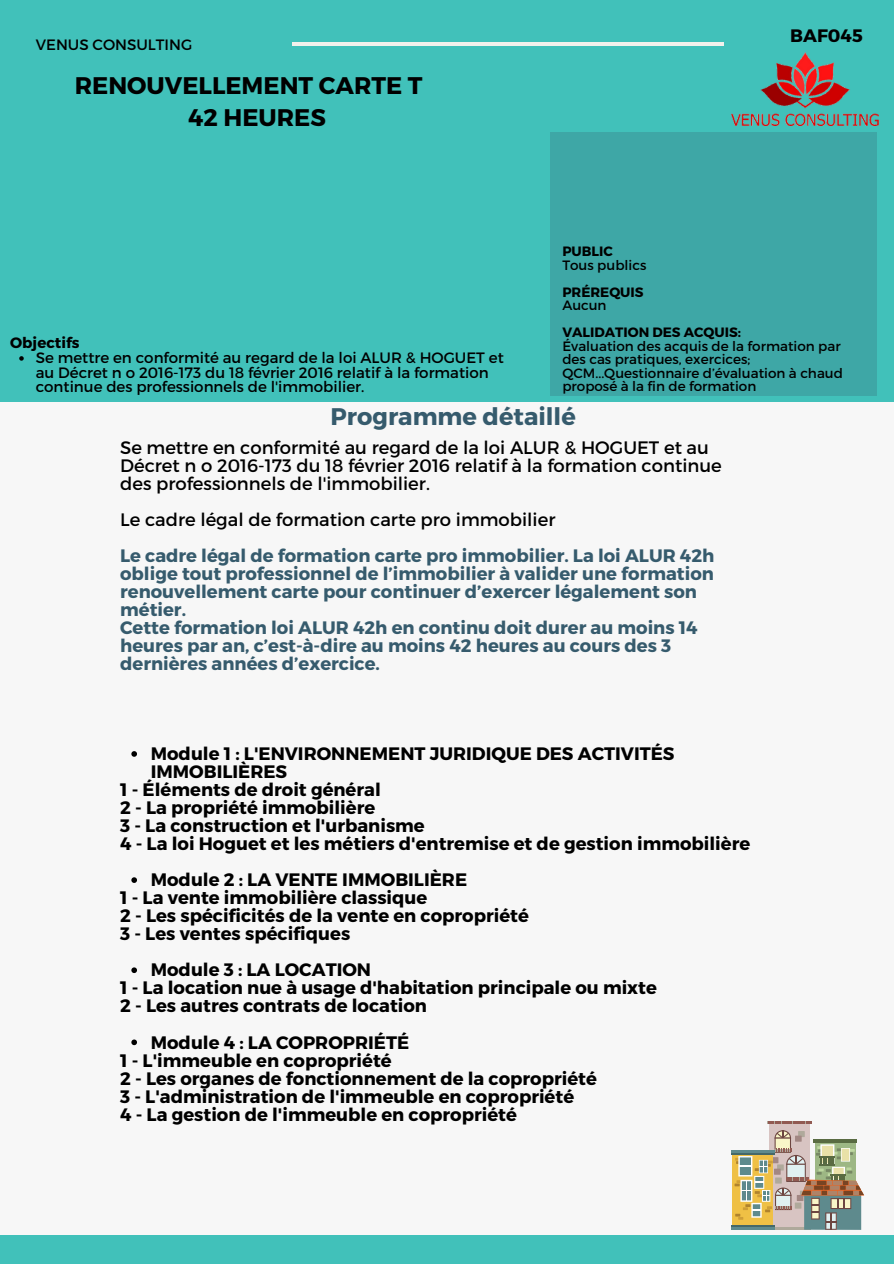
<style>
.page{position:relative;width:894px;height:1264px;background:#fff}
.page>*{position:absolute;margin:0;border:0;box-sizing:border-box;transform-origin:0 0}
.t1{font:700 24px/32.7px "Montserrat";color:#000}
.t2{font:700 24px "Montserrat";color:#365b6d}
.t3{font:700 18px/18px "Montserrat";color:#000}
.t4{font:700 18px/18px "Montserrat";color:#365b6d}
.t5{font:18px/18px "Montserrat";color:#000}
.t6{font:15px/14.7px "Montserrat";color:#000}
.t7{font:700 15px "Montserrat";color:#000}
.t8{font:13.5px/13.5px "Montserrat";color:#000}
.t9{font:700 13.5px "Montserrat";color:#000}
</style>
<div class="page">
<div style="left:0;top:0;width:893px;height:1263px;background:#41c1ba"></div>
<div style="left:0;top:402px;width:893px;height:833px;background:#f7f7f7"></div>
<svg style="left:626px;top:42px;width:253px;height:284px"></svg>
<hr style="left:292px;top:42px;width:431px;height:3px;background:#f2f1ec">
<div style="left:549px;top:132px;width:327px;height:263px;background:#3ea7a6"></div>
<svg style="left:131px;top:751px;width:6px;height:5px"></svg>
<svg style="left:131px;top:877px;width:6px;height:6px"></svg>
<svg style="left:131px;top:967px;width:6px;height:6px"></svg>
<svg style="left:131px;top:1039px;width:6px;height:6px"></svg>
<img style="left:731px;top:52px;width:147px;height:73px">
<div style="left:768px;top:1121px;width:41px;height:106px;background:#d8c4c2"></div>
<hr style="left:767px;top:1120px;width:43px;height:3px;background:#afa99b">
<svg style="left:768px;top:1121px;width:43px;height:2px"></svg>
<div style="left:732px;top:1153px;width:41px;height:75px;background:#efc045"></div>
<hr style="left:731px;top:1152px;width:43px;height:2px;background:#446869">
<hr style="left:731px;top:1225px;width:43px;height:1px;background:#446869">
<hr style="left:731px;top:1149px;width:43px;height:3px;background:#5e8a8d">
<hr style="left:731px;top:1226px;width:43px;height:3px;background:#5e8a8d">
<svg style="left:734px;top:1130px;width:130px;height:99px"></svg>
<svg style="left:19px;top:356px;width:5px;height:5px"></svg>
<p class="t6" style="left:36px;top:36px;width:158px">VENUS CONSULTING</p>
<h1 class="t1" style="left:188px;top:68px;width:236px;text-indent:-113px">RENOUVELLEMENT CARTE T<br>42 HEURES</h1>
<p class="t7" style="left:10px;top:333px;width:71px">Objectifs</p>
<p class="t6" style="left:36px;top:349px;width:469px">Se mettre en conformité au regard de la loi ALUR &amp; HOGUET et au Décret n o 2016-173 du 18 février 2016 relatif à la formation continue des professionnels de l'immobilier.</p>
<p class="t3" style="left:790px;top:25px;width:74px">BAF045</p>
<p class="t9" style="left:562px;top:242px;width:52px">PUBLIC</p>
<p class="t8" style="left:562px;top:257px;width:85px">Tous publics</p>
<p class="t9" style="left:562px;top:283px;width:83px">PRÉREQUIS</p>
<p class="t8" style="left:562px;top:298px;width:46px">Aucun</p>
<p class="t9" style="left:562px;top:324px;width:180px">VALIDATION DES ACQUIS:</p>
<p class="t8" style="left:562px;top:338px;width:282px">Évaluation des acquis de la formation par des cas pratiques, exercices; QCM...Questionnaire d’évaluation à chaud proposé à la fin de formation</p>
<h1 class="t2" style="left:330px;top:401px;width:247px">Programme détaillé</h1>
<p class="t5" style="left:120px;top:437px;width:603px">Se mettre en conformité au regard de la loi ALUR &amp; HOGUET et au<br>Décret n o 2016-173 du 18 février 2016 relatif à la formation continue des professionnels de l'immobilier.</p>
<p class="t5" style="left:120px;top:509px;width:436px">Le cadre légal de formation carte pro immobilier</p>
<p class="t4" style="left:120px;top:545px;width:595px">Le cadre légal de formation carte pro immobilier. La loi ALUR 42h oblige tout professionnel de l’immobilier à valider une formation renouvellement carte pour continuer d’exercer légalement son métier.<br>Cette formation loi ALUR 42h en continu doit durer au moins 14 heures par an, c’est-à-dire au moins 42 heures au cours des 3 dernières années d’exercice.</p>
<p class="t3" style="left:151px;top:743px;width:525px">Module 1 : L'ENVIRONNEMENT JURIDIQUE DES ACTIVITÉS<br>IMMOBILIÈRES</p>
<p class="t3" style="left:120px;top:779px;width:631px">1 - Éléments de droit général<br>2 - La propriété immobilière<br>3 - La construction et l'urbanisme<br>4 - La loi Hoguet et les métiers d'entremise et de gestion immobilière</p>
<p class="t3" style="left:120px;top:888px;width:410px">1 - La vente immobilière classique<br>2 - Les spécificités de la vente en copropriété<br>3 - Les ventes spécifiques</p>
<p class="t3" style="left:120px;top:978px;width:538px">1 - La location nue à usage d'habitation principale ou mixte<br>2 - Les autres contrats de location</p>
<p class="t3" style="left:120px;top:1050px;width:478px">1 - L'immeuble en copropriété<br>2 - Les organes de fonctionnement de la copropriété 3 - L'administration de l'immeuble en copropriété<br>4 - La gestion de l'immeuble en copropriété</p>
<p class="t3" style="left:151px;top:870px;width:318px">Module 2 : LA VENTE IMMOBILIÈRE</p>
<p class="t3" style="left:151px;top:960px;width:222px">Module 3 : LA LOCATION</p>
<p class="t3" style="left:151px;top:1032px;width:260px">Module 4 : LA COPROPRIÉTÉ</p>
</div>
